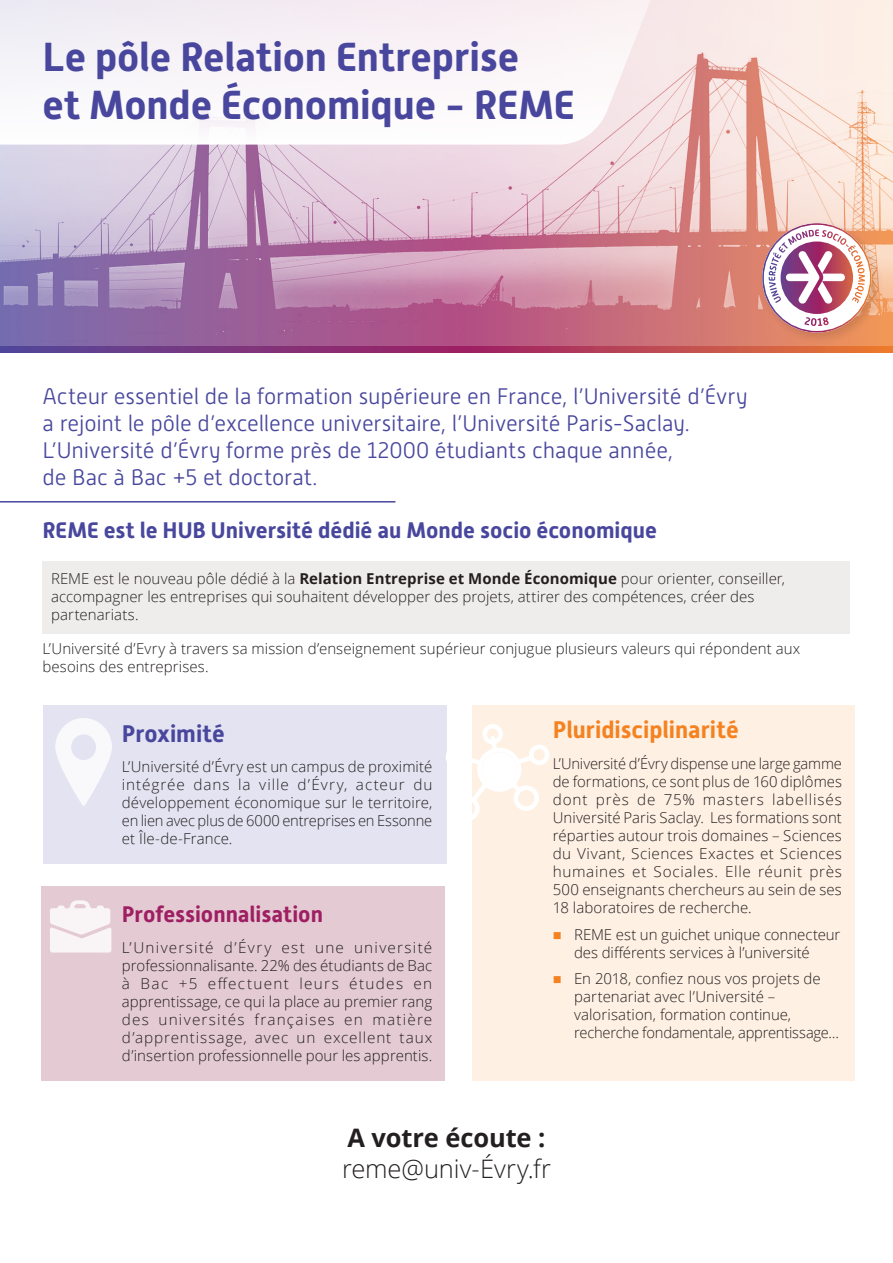
<style>
.page{position:relative;width:893px;height:1263px;background:#fff}
.page>*{position:absolute;margin:0;border:0;box-sizing:border-box;transform-origin:0 0}
.t1{font:700 40.5px/48.6px "Alwyn New";letter-spacing:-.005em;color:#48479d}
.liste_à_puces{font:300 25.5px "Open Sans";letter-spacing:-.005em;color:#231f20}
.liste_à_puces-2{font:700 25.5px "Open Sans";letter-spacing:-.005em;color:#231f20}
.Intertitre{font:700 24px "Alwyn New";color:#f58220}
.Intertitre-2{font:700 24px "Alwyn New";color:#48479d}
.t2{font:300 22.5px/27px "Alwyn New";letter-spacing:-.005em;color:#48479d}
.service{font:700 22.5px "Alwyn New";color:#48479d}
.Intertitre-3{font:700 22.5px "Alwyn New";color:#9e1f62}
.t3{font:300 15px/18px "Open Sans";letter-spacing:.005em;color:#231f20}
.s1{font-weight:700}
</style>
<div class="page">
<div style="left:43px;top:705px;width:403px;height:159px;background:#e4e3f1"></div>
<svg style="left:0;top:0;width:893px;height:346px;background:#d3abbd"></svg>
<svg style="left:0;top:0;width:677px;height:145px"></svg>
<svg style="left:0;top:346px;width:893px;height:6px;background:#9d4166"></svg>
<hr style="left:0;top:501px;width:395px;height:1px;background:#48479d">
<div style="left:758px;top:219px;width:126px;height:126px;background:#000;opacity:.12"></div>
<svg style="left:762px;top:223px;width:109px;height:109px"></svg>
<div style="left:762px;top:223px;width:109px;height:109px;border:2px solid #fff;border-radius:50%"></div>
<svg style="left:769px;top:230px;width:96px;height:96px"></svg>
<div style="left:43px;top:561px;width:807px;height:72px;background:#efedec"></div>
<svg style="left:55px;top:718px;width:57px;height:88px"></svg>
<div style="left:41px;top:887px;width:404px;height:194px;background:#e4cad3"></div>
<svg style="left:50px;top:900px;width:61px;height:52px"></svg>
<div style="left:472px;top:705px;width:383px;height:376px;background:#fef0e2"></div>
<svg style="left:446px;top:724px;width:103px;height:97px"></svg>
<div style="left:482px;top:752px;width:35px;height:35px;background:#fff;border-radius:50%"></div>
<p class="t1" style="left:43px;top:33px;width:534px">Le pôle Relation Entreprise<br>et Monde Économique - REME</p>
<p class="t2" style="left:43px;top:383px;width:707px">Acteur essentiel de la formation supérieure en France, l’Université d’Évry a rejoint le pôle d’excellence universitaire, l’Université Paris-Saclay.<br>L’Université d’Évry forme près de 12000 étudiants chaque année,<br>de Bac à Bac +5 et doctorat.</p>
<p class="service" style="left:43px;top:518px;width:616px">REME est le HUB Université dédié au Monde socio économique</p>
<p class="t3" style="left:51px;top:570px;width:735px">REME est le nouveau pôle dédié à la <span class="s1">Relation Entreprise et Monde Économique</span> pour orienter, conseiller, accompagner les entreprises qui souhaitent développer des projets, attirer des compétences, créer des partenariats.</p>
<p class="t3" style="left:43px;top:639px;width:759px">L’Université d’Evry à travers sa mission d’enseignement supérieur conjugue plusieurs valeurs qui répondent aux besoins des entreprises.</p>
<p class="Intertitre-2" style="left:122px;top:719px;width:104px">Proximité</p>
<p class="t3" style="left:122px;top:757px;width:312px;text-align:justify">L’Université d’Évry est un campus de proximité intégrée dans la ville d’Évry, acteur du développement économique sur le territoire, en lien avec plus de 6000 entreprises en Essonne et Île-de-France.</p>
<p class="Intertitre-3" style="left:122px;top:901px;width:203px">Professionnalisation</p>
<p class="t3" style="left:122px;top:938px;width:312px;text-align:justify">L’Université d’Évry est une université professionnalisante. 22% des étudiants de Bac à Bac +5 effectuent leurs études en apprentissage, ce qui la place au premier rang des universités françaises en matière d’apprentissage, avec un excellent taux d’insertion professionnelle pour les apprentis.</p>
<p class="Intertitre" style="left:553px;top:716px;width:187px">Pluridisciplinarité</p>
<p class="t3" style="left:553px;top:754px;width:291px;text-align:justify">L’Université d’Évry dispense une large gamme de formations, ce sont plus de 160 diplômes dont près de 75% masters labellisés Université Paris Saclay. Les formations sont réparties autour trois domaines – Sciences du Vivant, Sciences Exactes et Sciences humaines et Sociales. Elle réunit près 500 enseignants chercheurs au sein de ses 18 laboratoires de recherche.</p>
<p class="t3" style="left:574px;top:925px;width:268px">REME est un guichet unique connecteur des différents services à l’université</p>
<p class="t3" style="left:574px;top:969px;width:266px">En 2018, confiez nous vos projets de partenariat avec l’Université – valorisation, formation continue, recherche fondamentale, apprentissage…</p>
<p class="liste_à_puces-2" style="left:347px;top:1120px;width:200px">A votre écoute :</p>
<p class="liste_à_puces" style="left:342px;top:1151px;width:210px">reme@univ-Évry.fr</p>
</div>
